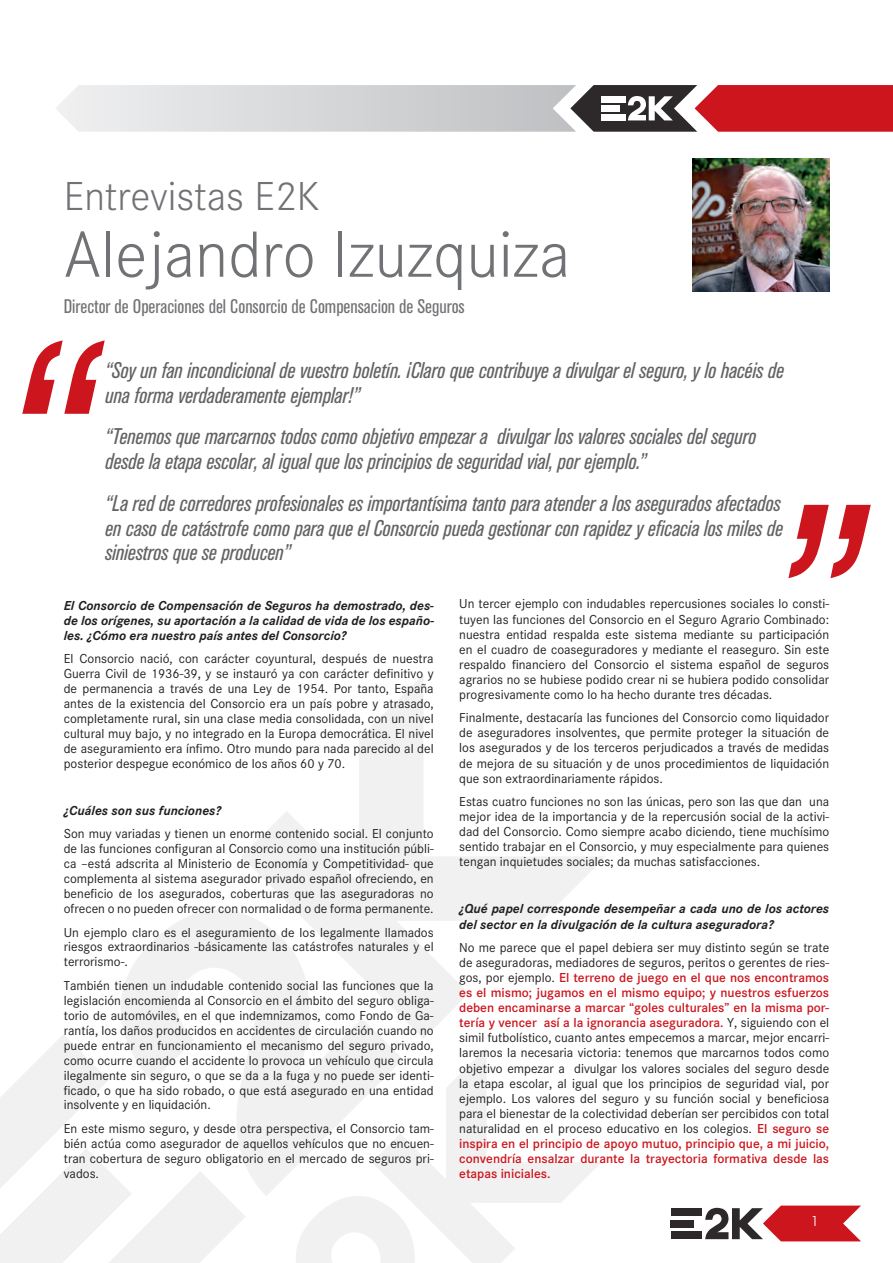
<style>
.page{position:relative;width:893px;height:1263px;background:#fff}
.page>*{position:absolute;margin:0;border:0;box-sizing:border-box;transform-origin:0 0}
.t1{font:italic condensed 287.85px "Akzidenz Grotesk BQ";color:#cd151d}
.t2{font:300 67.5px "Corporate S";color:#717275}
.t3{font:300 42px "Corporate S";color:#717275}
.t4{font:italic condensed 22.5px/24.8px "Akzidenz Grotesk BQ";color:#636366}
.t5{font:condensed 19.5px "Akzidenz Grotesk BQ";color:#717275}
.t6{font:13.5px/15px "Corporate S";color:#231f20;text-align:justify}
.t7{font:italic 700 13.5px/15px "Corporate S";color:#231f20;text-align:justify}
.t8{font:condensed 13.5px "ITC Avant Garde Std";color:#fff}
.s1{font-weight:600;color:#cd151d}
</style>
<div class="page">
<div style="left:671px;top:1231px;width:31px;height:8px;background:#2d292a"></div>
<div style="left:671px;top:1220px;width:23px;height:7px;background:#2d292a"></div>
<div style="left:671px;top:1208px;width:31px;height:8px;background:#2d292a"></div>
<svg style="left:705px;top:1205px;width:156px;height:36px"></svg>
<svg style="left:0;top:1035px;width:245px;height:228px"></svg>
<svg style="left:82px;top:910px;width:308px;height:286px"></svg>
<svg style="left:241px;top:675px;width:364px;height:364px"></svg>
<svg style="left:272px;top:1173px;width:100px;height:90px"></svg>
<svg style="left:372px;top:1047px;width:229px;height:216px"></svg>
<img style="left:692px;top:158px;width:137px;height:133px">
<svg style="left:56px;top:85px;width:837px;height:47px;background:#c9a1a4"></svg>
<h3 class="t3" style="left:64px;top:173px;width:257px">Entrevistas E2K</h3>
<h2 class="t2" style="left:64px;top:216px;width:508px">Alejandro Izuzquiza</h2>
<h3 class="t5" style="left:64px;top:295px;width:402px">Director de Operaciones del Consorcio de Compensacion de Seguros</h3>
<h1 class="t1" style="left:-5px;top:281px;width:92px">“</h1>
<h3 class="t4" style="left:105px;top:358px;width:680px">“Soy un fan incondicional de vuestro boletín. ¡Claro que contribuye a divulgar el seguro, y lo hacéis de una forma verdaderamente ejemplar!”</h3>
<h3 class="t4" style="left:105px;top:424px;width:652px">“Tenemos que marcarnos todos como objetivo empezar a divulgar los valores sociales del seguro desde la etapa escolar, al igual que los principios de seguridad vial, por ejemplo.”</h3>
<h3 class="t4" style="left:105px;top:491px;width:679px;text-align:justify">“La red de corredores profesionales es importantísima tanto para atender a los asegurados afectados en caso de catástrofe como para que el Consorcio pueda gestionar con rapidez y eficacia los miles de siniestros que se producen”</h3>
<h1 class="t1" style="left:898px;top:637px;width:92px;rotate:-180deg">“</h1>
<p class="t7" style="left:64px;top:598px;width:372px">El Consorcio de Compensación de Seguros ha demostrado, des&shy;de los orígenes, su aportación a la calidad de vida de los españo&shy;les. ¿Cómo era nuestro país antes del Consorcio?</p>
<p class="t6" style="left:64px;top:651px;width:371px">El Consorcio nació, con carácter coyuntural, después de nuestra Guerra Civil de 1936-39, y se instauró ya con carácter definitivo y de permanencia a través de una Ley de 1954. Por tanto, España antes de la existencia del Consorcio era un país pobre y atrasado, completamente rural, sin una clase media consolidada, con un nivel cultural muy bajo, y no integrado en la Europa democrática. El nivel de aseguramiento era ínfimo. Otro mundo para nada parecido al del posterior despegue económico de los años 60 y 70.</p>
<p class="t7" style="left:64px;top:803px;width:159px">¿Cuáles son sus funciones?</p>
<p class="t6" style="left:64px;top:826px;width:371px">Son muy variadas y tienen un enorme contenido social. El conjunto de las funciones configuran al Consorcio como una institución públi&shy;ca –está adscrita al Ministerio de Economía y Competitividad- que complementa al sistema asegurador privado español ofreciendo, en beneficio de los asegurados, coberturas que las aseguradoras no ofrecen o no pueden ofrecer con normalidad o de forma permanente.</p>
<p class="t6" style="left:64px;top:925px;width:371px">Un ejemplo claro es el aseguramiento de los legalmente llamados riesgos extraordinarios -básicamente las catástrofes naturales y el terrorismo-.</p>
<p class="t6" style="left:64px;top:978px;width:371px">También tienen un indudable contenido social las funciones que la legislación encomienda al Consorcio en el ámbito del seguro obliga&shy;torio de automóviles, en el que indemnizamos, como Fondo de Ga&shy;rantía, los daños producidos en accidentes de circulación cuando no puede entrar en funcionamiento el mecanismo del seguro privado, como ocurre cuando el accidente lo provoca un vehículo que circula ilegalmente sin seguro, o que se da a la fuga y no puede ser identi&shy;ficado, o que ha sido robado, o que está asegurado en una entidad insolvente y en liquidación.</p>
<p class="t6" style="left:64px;top:1121px;width:371px">En este mismo seguro, y desde otra perspectiva, el Consorcio tam&shy;bién actúa como asegurador de aquellos vehículos que no encuen&shy;tran cobertura de seguro obligatorio en el mercado de seguros pri&shy;vados.</p>
<p class="t6" style="left:459px;top:596px;width:371px">Un tercer ejemplo con indudables repercusiones sociales lo consti&shy;tuyen las funciones del Consorcio en el Seguro Agrario Combinado: nuestra entidad respalda este sistema mediante su participación en el cuadro de coaseguradores y mediante el reaseguro. Sin este respaldo financiero del Consorcio el sistema español de seguros agrarios no se hubiese podido crear ni se hubiera podido consolidar progresivamente como lo ha hecho durante tres décadas.</p>
<p class="t6" style="left:459px;top:710px;width:371px">Finalmente, destacaría las funciones del Consorcio como liquidador de aseguradores insolventes, que permite proteger la situación de los asegurados y de los terceros perjudicados a través de medidas de mejora de su situación y de unos procedimientos de liquidación que son extraordinariamente rápidos.</p>
<p class="t6" style="left:459px;top:794px;width:371px">Estas cuatro funciones no son las únicas, pero son las que dan una mejor idea de la importancia y de la repercusión social de la activi&shy;dad del Consorcio. Como siempre acabo diciendo, tiene muchísimo sentido trabajar en el Consorcio, y muy especialmente para quienes tengan inquietudes sociales; da muchas satisfacciones.</p>
<p class="t7" style="left:459px;top:901px;width:371px">¿Qué papel corresponde desempeñar a cada uno de los actores del sector en la divulgación de la cultura aseguradora?</p>
<p class="t6" style="left:459px;top:940px;width:371px">No me parece que el papel debiera ser muy distinto según se trate de aseguradoras, mediadores de seguros, peritos o gerentes de ries&shy;gos, por ejemplo. <span class="s1">El terreno de juego en el que nos encontramos es el mismo; jugamos en el mismo equipo; y nuestros esfuerzos deben encaminarse a marcar “goles culturales” en la misma por&shy;tería y vencer así a la ignorancia aseguradora.</span> Y, siguiendo con el simil futbolístico, cuanto antes empecemos a marcar, mejor encarri&shy;laremos la necesaria victoria: tenemos que marcarnos todos como objetivo empezar a divulgar los valores sociales del seguro desde la etapa escolar, al igual que los principios de seguridad vial, por ejemplo. Los valores del seguro y su función social y beneficiosa para el bienestar de la colectividad deberían ser percibidos con total naturalidad en el proceso educativo en los colegios. <span class="s1">El seguro se inspira en el principio de apoyo mutuo, principio que, a mi juicio, convendría ensalzar durante la trayectoria formativa desde las etapas iniciales.</span></p>
<p class="t8" style="left:811px;top:1213px;width:9px">1</p>
</div>
